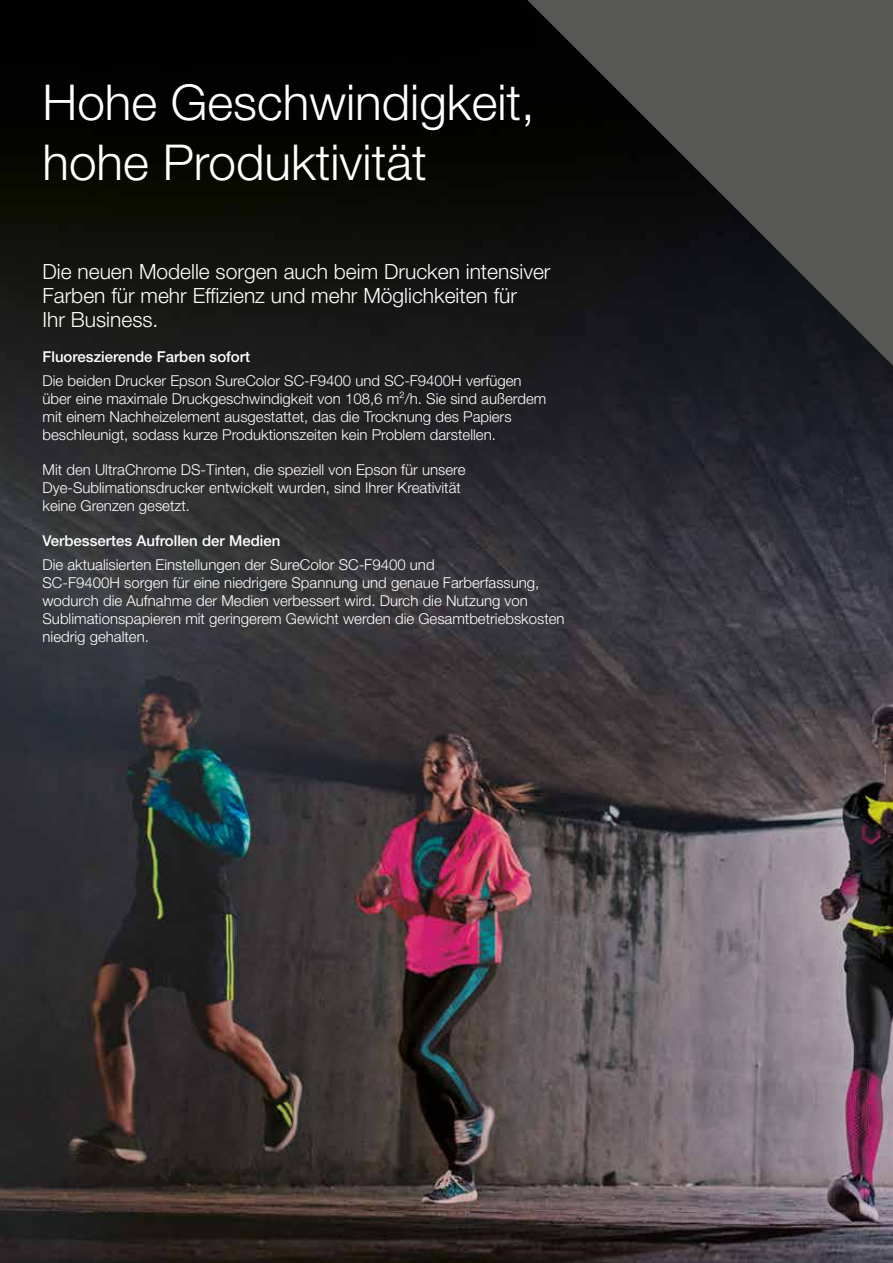
<style>
.page{position:relative;width:893px;height:1263px;background:#fff}
.page>*{position:absolute;margin:0;border:0;box-sizing:border-box;transform-origin:0 0}
.t1{font:300 49.5px/59.4px "Helvetica Neue LT Pro";color:#fff}
.t2{font:300 21px/24px "Helvetica Neue LT Pro";color:#fff}
.t3{font:300 15px/18px "Helvetica Neue LT Pro";color:#fff}
.t4{font:500 15px "Helvetica Neue LT Pro";color:#fff}
</style>
<div class="page">
<img style="left:0;top:0;width:893px;height:1263px">
<svg style="left:527px;top:0;width:366px;height:366px;background:#323233"></svg>
<h1 class="t1" style="left:43px;top:72px;width:494px">Hohe Geschwindigkeit, hohe Produktivität</h1>
<h2 class="t2" style="left:43px;top:259px;width:510px">Die neuen Modelle sorgen auch beim Drucken intensiver<br>Farben für mehr Effizienz und mehr Möglichkeiten für<br>Ihr Business.</h2>
<p class="t4" style="left:43px;top:347px;width:209px">Fluoreszierende Farben sofort</p>
<p class="t3" style="left:43px;top:371px;width:505px">Die beiden Drucker Epson SureColor SC-F9400 und SC-F9400H verfügen über eine maximale Druckgeschwindigkeit von 108,6 m²/h. Sie sind außerdem mit einem Nachheizelement ausgestattet, das die Trocknung des Papiers beschleunigt, sodass kurze Produktionszeiten kein Problem darstellen.</p>
<p class="t3" style="left:43px;top:460px;width:424px">Mit den UltraChrome DS-Tinten, die speziell von Epson für unsere<br>Dye-Sublimationsdrucker entwickelt wurden, sind Ihrer Kreativität keine Grenzen gesetzt.</p>
<p class="t4" style="left:43px;top:532px;width:239px">Verbessertes Aufrollen der Medien</p>
<p class="t3" style="left:43px;top:556px;width:524px">Die aktualisierten Einstellungen der SureColor SC-F9400 und<br>SC-F9400H sorgen für eine niedrigere Spannung und genaue Farberfassung, wodurch die Aufnahme der Medien verbessert wird. Durch die Nutzung von Sublimationspapieren mit geringerem Gewicht werden die Gesamtbetriebskosten niedrig gehalten.</p>
</div>
